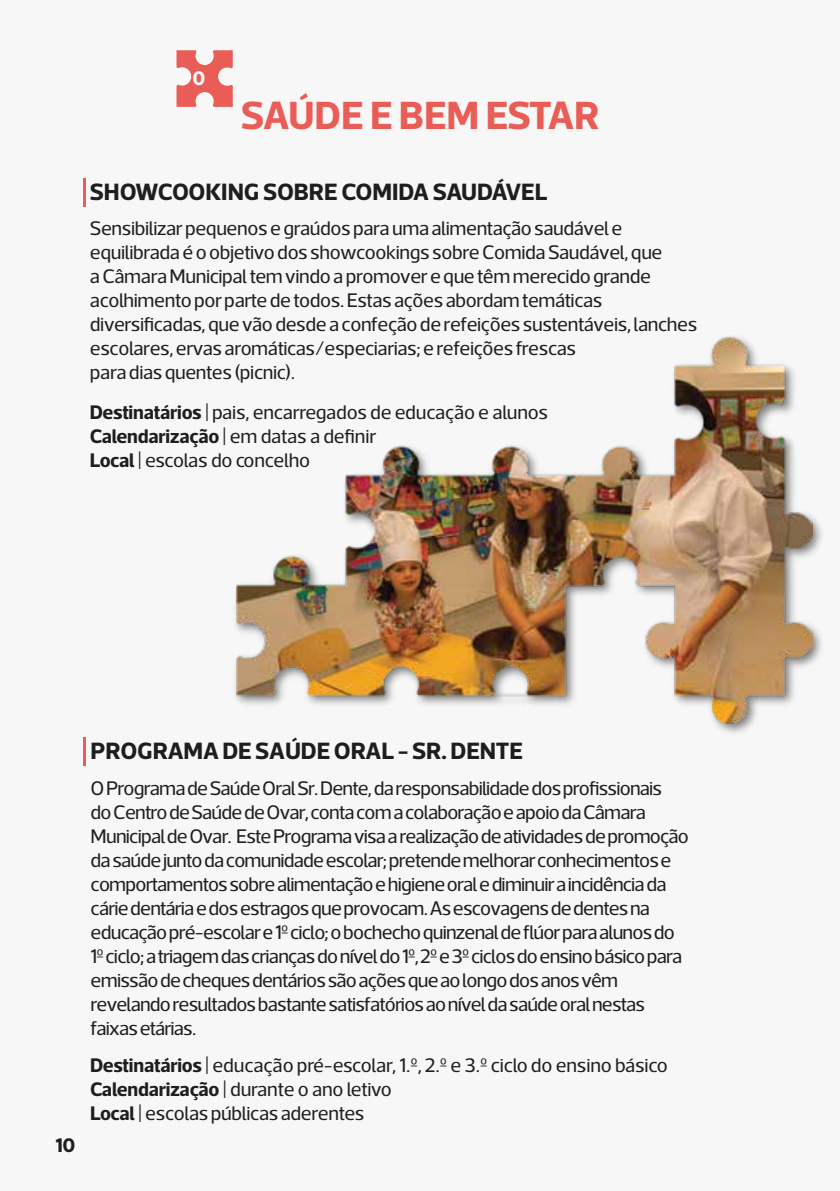
<style>
.page{position:relative;width:840px;height:1191px;background:#fff}
.page>*{position:absolute;margin:0;border:0;box-sizing:border-box;transform-origin:0 0}
.t1{font:700 40px "Acto";letter-spacing:-.015em;color:#ea5d56}
.t2{font:700 24px "Acto";letter-spacing:-.005em;color:#1e1e1e}
.t3{font:20px/24px "Acto";letter-spacing:-.04em;color:#1e1e1e}
.t4{font:20px/24px "Acto";letter-spacing:-.02em;color:#1e1e1e}
.t5{font:20px/24px "Acto";letter-spacing:-.01em;color:#1e1e1e}
.t6{font:700 20px "Acto";color:#1e1e1e}
.t7{font:700 20px "Acto";color:#fff}
.s1{font-weight:700}
</style>
<div class="page">
<div style="left:0;top:0;width:838px;height:1191px;background:#f7f7f7"></div>
<hr style="left:83px;top:736px;width:2px;height:29px;background:#ea5e56">
<hr style="left:83px;top:178px;width:2px;height:28px;background:#ea5e56">
<img style="left:236px;top:337px;width:575px;height:386px">
<svg style="left:176px;top:50px;width:57px;height:57px"></svg>
<p class="t7" style="left:192px;top:66px;width:14px">0</p>
<h1 class="t1" style="left:241px;top:91px;width:360px">SAÚDE E BEM ESTAR</h1>
<p class="t2" style="left:90px;top:177px;width:458px">SHOWCOOKING SOBRE COMIDA SAUDÁVEL</p>
<p class="t4" style="left:90px;top:216px;width:608px">Sensibilizar pequenos e graúdos para uma alimentação saudável e equilibrada é o objetivo dos showcookings sobre Comida Saudável, que<br>a Câmara Municipal tem vindo a promover e que têm merecido grande acolhimento por parte de todos. Estas ações abordam temáticas diversificadas, que vão desde a confeção de refeições sustentáveis, lanches escolares, ervas aromáticas/especiarias; e refeições frescas<br>para dias quentes (picnic).</p>
<p class="t5" style="left:90px;top:399px;width:459px"><span class="s1">Destinatários</span> | pais, encarregados de educação e alunos<br><span class="s1">Calendarização</span> | em datas a definir<br><span class="s1">Local</span> | escolas do concelho</p>
<p class="t6" style="left:55px;top:1133px;width:21px">10</p>
<p class="t2" style="left:91px;top:736px;width:433px">PROGRAMA DE SAÚDE ORAL - SR. DENTE</p>
<p class="t3" style="left:91px;top:776px;width:599px">O Programa de Saúde Oral Sr. Dente, da responsabilidade dos profissionais<br>do Centro de Saúde de Ovar, conta com a colaboração e apoio da Câmara Municipal de Ovar. Este Programa visa a realização de atividades de promoção da saúde junto da comunidade escolar; pretende melhorar conhecimentos e comportamentos sobre alimentação e higiene oral e diminuir a incidência da cárie dentária e dos estragos que provocam. As escovagens de dentes na educação pré-escolar e 1º ciclo; o bochecho quinzenal de flúor para alunos do 1º ciclo; a triagem das crianças do nível do 1º, 2º e 3º ciclos do ensino básico para emissão de cheques dentários são ações que ao longo dos anos vêm revelando resultados bastante satisfatórios ao nível da saúde oral nestas faixas etárias.</p>
<p class="t4" style="left:90px;top:1052px;width:579px"><span class="s1">Destinatários</span> | educação pré-escolar, 1.º, 2.º e 3.º ciclo do ensino básico<br><span class="s1">Calendarização</span> | durante o ano letivo<br><span class="s1">Local</span> | escolas públicas aderentes</p>
</div>
